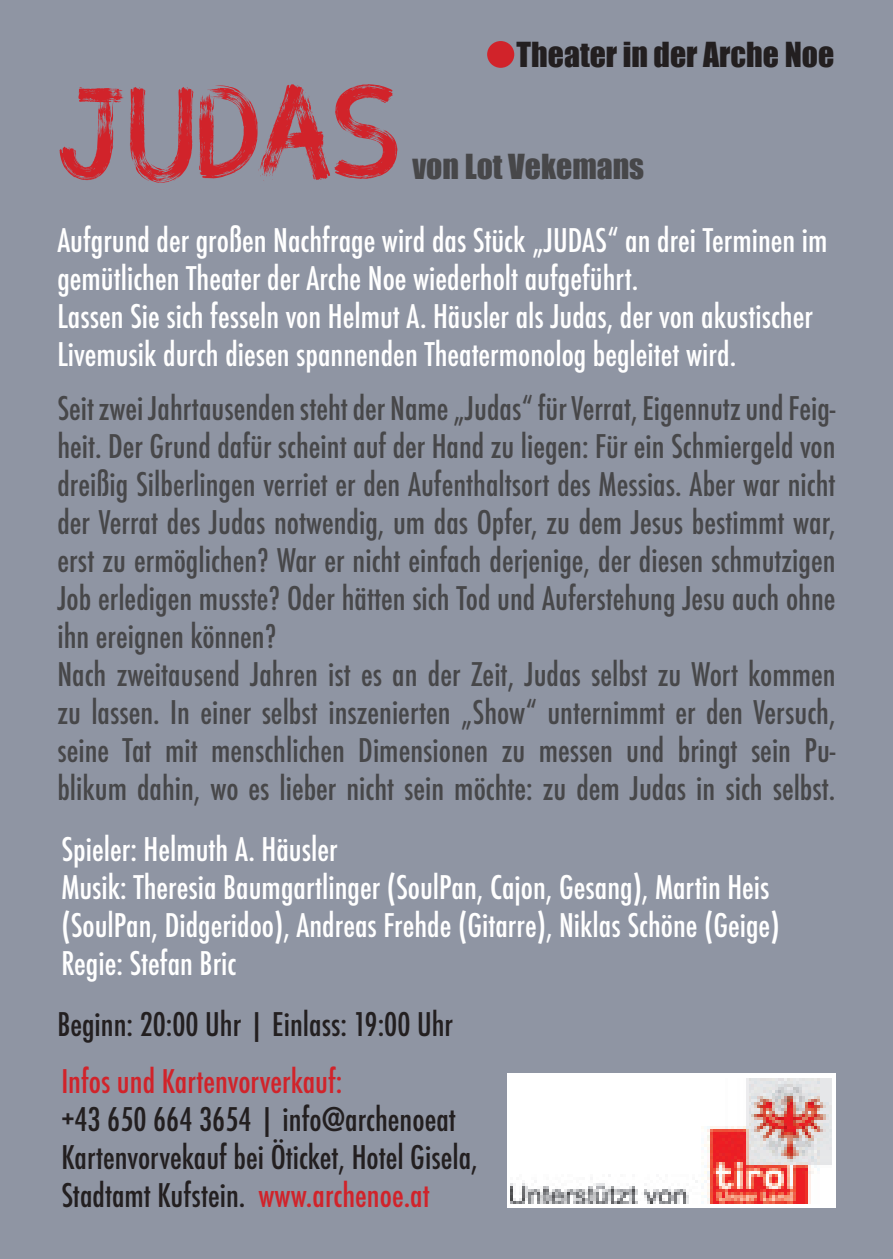
<style>
.page{position:relative;width:893px;height:1259px;background:#8f95a3}
.page>*{position:absolute;margin:0;border:0;box-sizing:border-box;transform-origin:0 0}
.t1{font:105.6px "BRUX";color:#d1232a}
.t2{font:500 condensed 31.8px/38.1px "Futura";color:#474749;text-align:justify}
.t3{font:500 condensed 31.8px/38.1px "Futura";color:#fff}
.t4{font:500 condensed 31.8px/38.1px "Futura";color:#231f20}
.t5{font:31.8px "Impact";color:#231f20}
.t6{font:31.8px "Impact";color:#474749}
.s1{color:#d1232a}
</style>
<div class="page">
<div style="left:487px;top:41px;width:27px;height:27px;background:#d1232a;border-radius:50%"></div>
<div style="left:507px;top:1073px;width:329px;height:134px;background:#fff"></div>
<img style="left:510px;top:1079px;width:321px;height:124px">
<p class="t1" style="left:57px;top:58px;width:344px">JUDAS</p>
<p class="t5" style="left:517px;top:30px;width:319px">Theater in der Arche Noe</p>
<p class="t6" style="left:412px;top:142px;width:233px">von Lot Vekemans</p>
<p class="t3" style="left:57px;top:221px;width:772px">Aufgrund der großen Nachfrage wird das Stück „JUDAS“ an drei Terminen im gemütlichen Theater der Arche Noe wiederholt aufgeführt.<br>Lassen Sie sich fesseln von Helmut A. Häusler als Judas, der von akustischer Livemusik durch diesen spannenden Theatermonolog begleitet wird.</p>
<p class="t2" style="left:57px;top:389px;width:780px">Seit zwei Jahrtausenden steht der Name „Judas“ für Verrat, Eigennutz und Feig&shy;heit. Der Grund dafür scheint auf der Hand zu liegen: Für ein Schmiergeld von dreißig Silberlingen verriet er den Aufenthaltsort des Messias. Aber war nicht der Verrat des Judas notwendig, um das Opfer, zu dem Jesus bestimmt war, erst zu ermöglichen? War er nicht einfach derjenige, der diesen schmutzigen Job erledigen musste? Oder hätten sich Tod und Auferstehung Jesu auch ohne ihn ereignen können?</p>
<p class="t2" style="left:57px;top:655px;width:780px">Nach zweitausend Jahren ist es an der Zeit, Judas selbst zu Wort kommen zu lassen. In einer selbst inszenierten „Show“ unternimmt er den Versuch, seine Tat mit menschlichen Dimensionen zu messen und bringt sein Pu&shy;blikum dahin, wo es lieber nicht sein möchte: zu dem Judas in sich selbst.</p>
<p class="t3" style="left:61px;top:830px;width:720px">Spieler: Helmuth A. Häusler<br>Musik: Theresia Baumgartlinger (SoulPan, Cajon, Gesang), Martin Heis (SoulPan, Didgeridoo), Andreas Frehde (Gitarre), Niklas Schöne (Geige)<br>Regie: Stefan Bric</p>
<p class="t4" style="left:57px;top:1005px;width:397px">Beginn: 20:00 Uhr | Einlass: 19:00 Uhr</p>
<p class="t4" style="left:61px;top:1062px;width:418px"><span class="s1">Infos und Kartenvorverkauf:<br></span>+43 650 664 3654 | info@archenoeat Kartenvorvekauf bei Öticket, Hotel Gisela, Stadtamt Kufstein. <span class="s1">www.archenoe.at</span></p>
</div>
